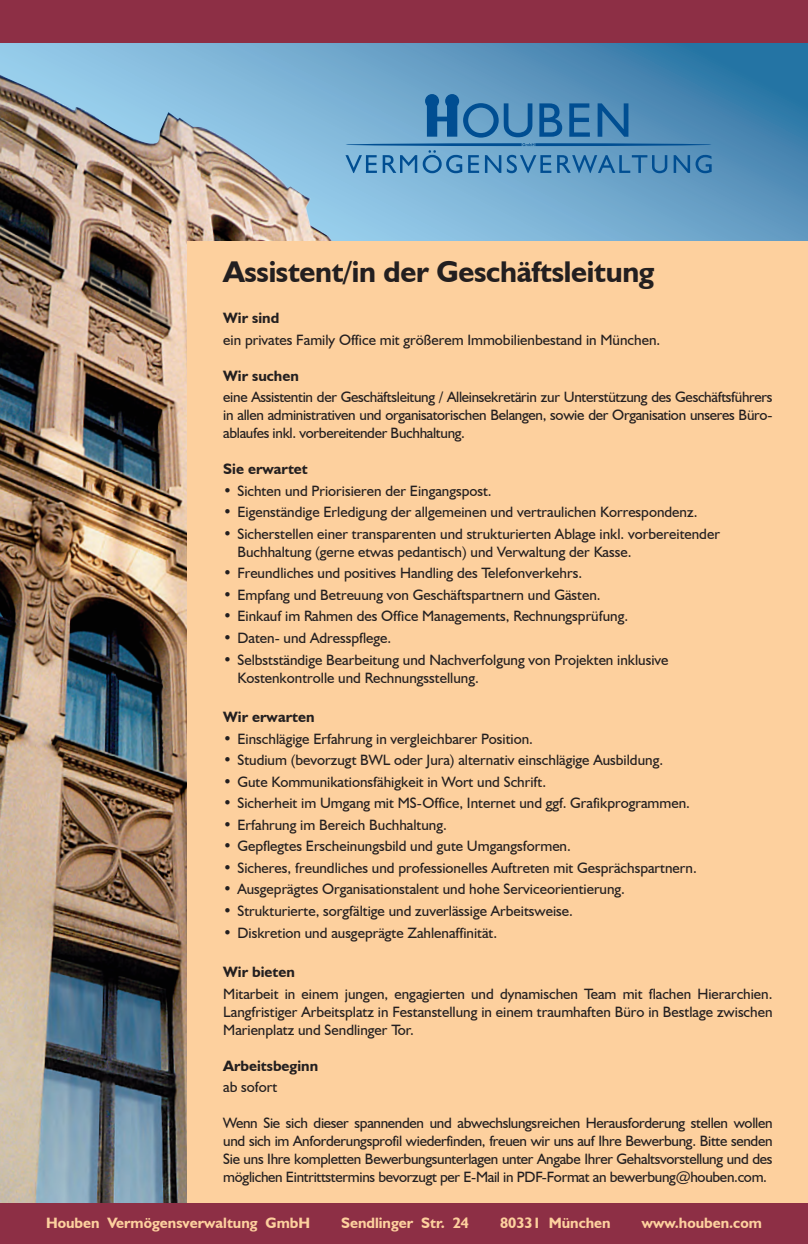
<style>
.page{position:relative;width:808px;height:1244px;background:#fff}
.page>*{position:absolute;margin:0;border:0;box-sizing:border-box;transform-origin:0 0}
.t1{font:700 30px "Humanist 521 BT";letter-spacing:-.01em;color:#231f20}
.t2{font:15px/18px "Humanist 521 BT";color:#231f20;text-align:justify}
.t3{font:700 15px "Humanist 521 BT";color:#fdd09e}
.t4{font:700 15px "Humanist 521 BT";color:#231f20}
</style>
<div class="page">
<svg style="left:0;top:42px;width:808px;height:32px;background:#639ac1"></svg>
<img style="left:0;top:74px;width:808px;height:1129px">
<div style="left:0;top:0;width:808px;height:42px;background:#8d2f45"></div>
<svg style="left:346px;top:94px;width:365px;height:79px;background:#538fbc"></svg>
<div style="left:188px;top:241px;width:620px;height:981px;background:#fdd09e"></div>
<div style="left:0;top:1203px;width:808px;height:41px;background:#8d2f45"></div>
<h1 class="t1" style="left:223px;top:253px;width:433px">Assistent/in der Geschäftsleitung</h1>
<p class="t4" style="left:223px;top:309px;width:57px">Wir sind</p>
<p class="t2" style="left:223px;top:330px;width:438px">ein privates Family Office mit größerem Immobilienbestand in München.</p>
<p class="t4" style="left:223px;top:366px;width:77px">Wir suchen</p>
<p class="t2" style="left:223px;top:388px;width:551px">eine Assistentin der Geschäftsleitung / Alleinsekretärin zur Unterstützung des Geschäftsführers in allen administrativen und organisatorischen Belangen, sowie der Organisation unseres Büro&shy;ablaufes inkl. vorbereitender Buchhaltung.</p>
<p class="t4" style="left:223px;top:460px;width:86px">Sie erwartet</p>
<p class="t2" style="left:223px;top:481px;width:270px">• Sichten und Priorisieren der Eingangspost.</p>
<p class="t2" style="left:223px;top:503px;width:476px">• Eigenständige Erledigung der allgemeinen und vertraulichen Korrespondenz.</p>
<p class="t2" style="left:237px;top:524px;width:484px;text-indent:-14px">• Sicherstellen einer transparenten und strukturierten Ablage inkl. vorbereitender<br>Buchhaltung (gerne etwas pedantisch) und Verwaltung der Kasse.</p>
<p class="t2" style="left:223px;top:564px;width:360px">• Freundliches und positives Handling des Telefonverkehrs.</p>
<p class="t2" style="left:223px;top:585px;width:379px">• Empfang und Betreuung von Geschäftspartnern und Gästen.</p>
<p class="t2" style="left:223px;top:607px;width:406px">• Einkauf im Rahmen des Office Managements, Rechnungsprüfung.</p>
<p class="t2" style="left:223px;top:628px;width:170px">• Daten- und Adresspflege.</p>
<p class="t2" style="left:237px;top:650px;width:433px;text-indent:-14px">• Selbstständige Bearbeitung und Nachverfolgung von Projekten inklusive<br>Kostenkontrolle und Rechnungsstellung.</p>
<p class="t4" style="left:223px;top:707px;width:93px">Wir erwarten</p>
<p class="t2" style="left:223px;top:729px;width:311px">• Einschlägige Erfahrung in vergleichbarer Position.</p>
<p class="t2" style="left:223px;top:751px;width:441px">• Studium (bevorzugt BWL oder Jura) alternativ einschlägige Ausbildung.</p>
<p class="t2" style="left:223px;top:772px;width:324px">• Gute Kommunikationsfähigkeit in Wort und Schrift.</p>
<p class="t2" style="left:223px;top:794px;width:468px">• Sicherheit im Umgang mit MS-Office, Internet und ggf. Grafikprogrammen.</p>
<p class="t2" style="left:223px;top:815px;width:225px">• Erfahrung im Bereich Buchhaltung.</p>
<p class="t2" style="left:223px;top:837px;width:349px">• Gepflegtes Erscheinungsbild und gute Umgangsformen.</p>
<p class="t2" style="left:223px;top:858px;width:475px">• Sicheres, freundliches und professionelles Auftreten mit Gesprächspartnern.</p>
<p class="t2" style="left:223px;top:880px;width:403px">• Ausgeprägtes Organisationstalent und hohe Serviceorientierung.</p>
<p class="t2" style="left:223px;top:901px;width:351px">• Strukturierte, sorgfältige und zuverlässige Arbeitsweise.</p>
<p class="t2" style="left:223px;top:923px;width:275px">• Diskretion und ausgeprägte Zahlenaffinität.</p>
<p class="t4" style="left:223px;top:962px;width:73px">Wir bieten</p>
<p class="t2" style="left:223px;top:984px;width:551px">Mitarbeit in einem jungen, engagierten und dynamischen Team mit flachen Hierarchien.<br>Langfristiger Arbeitsplatz in Festanstellung in einem traumhaften Büro in Bestlage zwischen Marienplatz und Sendlinger Tor.</p>
<p class="t4" style="left:223px;top:1056px;width:96px">Arbeitsbeginn</p>
<p class="t2" style="left:223px;top:1078px;width:56px">ab sofort</p>
<p class="t2" style="left:223px;top:1114px;width:551px">Wenn Sie sich dieser spannenden und abwechslungsreichen Herausforderung stellen wollen und sich im Anforderungsprofil wiederfinden, freuen wir uns auf Ihre Bewerbung. Bitte senden Sie uns Ihre kompletten Bewerbungsunterlagen unter Angabe Ihrer Gehaltsvorstellung und des möglichen Eintrittstermins bevorzugt per E-Mail in PDF-Format an bewerbung@houben.com.</p>
<p class="t3" style="left:46px;top:1213px;width:265px">Houben Vermögensverwaltung GmbH</p>
<p class="t3" style="left:341px;top:1213px;width:130px">Sendlinger Str. 24</p>
<p class="t3" style="left:500px;top:1213px;width:112px">80331 München</p>
<p class="t3" style="left:642px;top:1213px;width:122px">www.houben.com</p>
</div>
